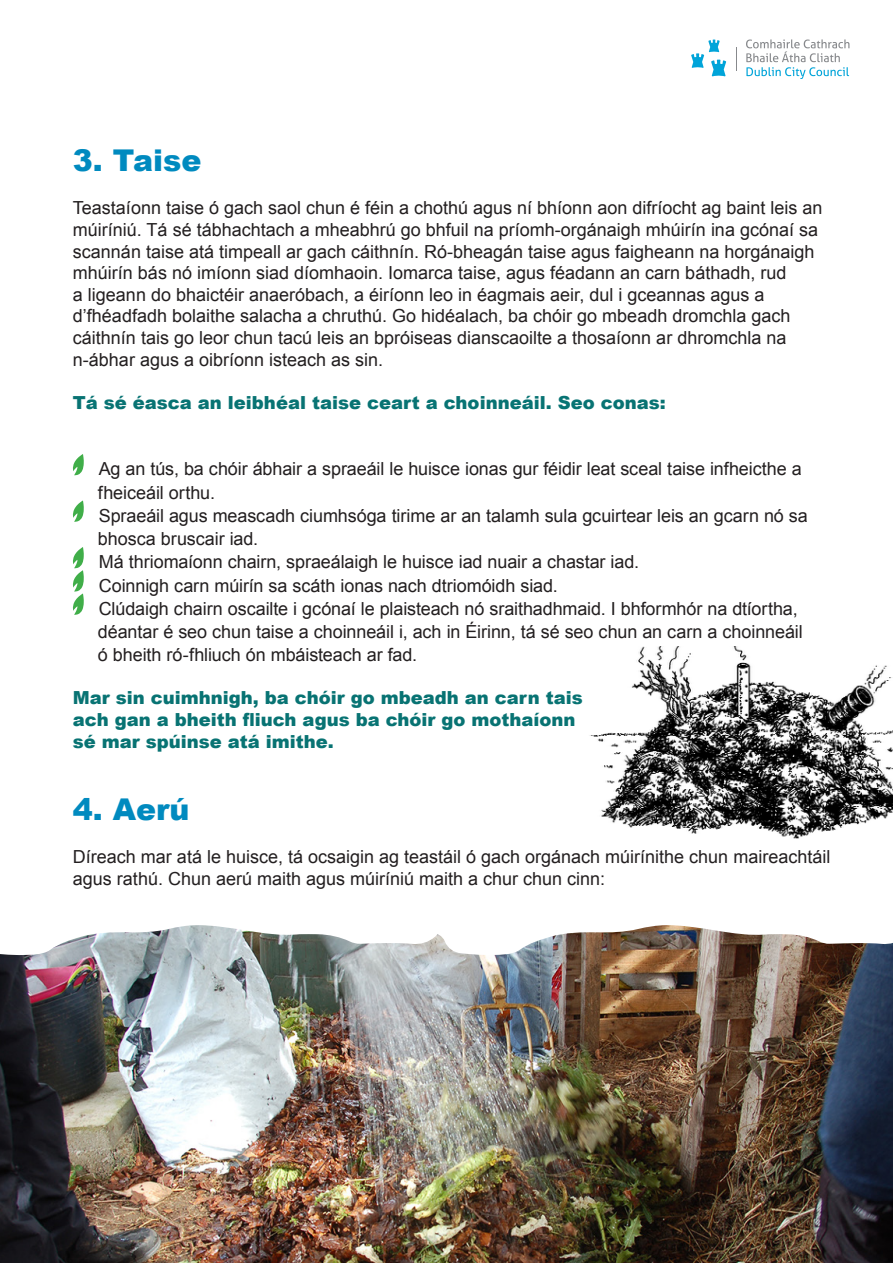
<style>
.page{position:relative;width:893px;height:1263px;background:#fff}
.page>*{position:absolute;margin:0;border:0;box-sizing:border-box;transform-origin:0 0}
.t1{font:900 30px "Arial";color:#008abf}
.t2{font:18px/21.6px "Arial";color:#231f20}
.t3{font:900 18px "Arial";color:#087373}
</style>
<div class="page">
<img style="left:0;top:956px;width:893px;height:307px">
<svg style="left:0;top:925px;width:379px;height:31px"></svg>
<img style="left:379px;top:925px;width:514px;height:31px">
<svg style="left:746px;top:39px;width:103px;height:40px"></svg>
<svg style="left:691px;top:40px;width:35px;height:36px"></svg>
<svg style="left:736px;top:47px;width:1px;height:24px"></svg>
<img style="left:589px;top:646px;width:304px;height:193px">
<svg style="left:73px;top:454px;width:11px;height:21px"></svg>
<svg style="left:73px;top:500px;width:11px;height:22px"></svg>
<svg style="left:73px;top:547px;width:11px;height:68px"></svg>
<p class="t1" style="left:73px;top:139px;width:130px">3. Taise</p>
<p class="t2" style="left:73px;top:197px;width:751px">Teastaíonn taise ó gach saol chun é féin a chothú agus ní bhíonn aon difríocht ag baint leis an múiríniú. Tá sé tábhachtach a mheabhrú go bhfuil na príomh-orgánaigh mhúirín ina gcónaí sa scannán taise atá timpeall ar gach cáithnín. Ró-bheagán taise agus faigheann na horgánaigh mhúirín bás nó imíonn siad díomhaoin. Iomarca taise, agus féadann an carn báthadh, rud<br>a ligeann do bhaictéir anaeróbach, a éiríonn leo in éagmais aeir, dul i gceannas agus a d’fhéadfadh bolaithe salacha a chruthú. Go hidéalach, ba chóir go mbeadh dromchla gach cáithnín tais go leor chun tacú leis an bpróiseas dianscaoilte a thosaíonn ar dhromchla na n-ábhar agus a oibríonn isteach as sin.</p>
<p class="t3" style="left:73px;top:389px;width:594px">Tá sé éasca an leibhéal taise ceart a choinneáil. Seo conas:</p>
<p class="t2" style="left:98px;top:457px;width:705px;line-height:23.2px">Ag an tús, ba chóir ábhair a spraeáil le huisce ionas gur féidir leat sceal taise infheicthe a fheiceáil orthu.</p>
<p class="t2" style="left:98px;top:504px;width:711px;line-height:23.2px">Spraeáil agus meascadh ciumhsóga tirime ar an talamh sula gcuirtear leis an gcarn nó sa bhosca bruscair iad.</p>
<p class="t2" style="left:99px;top:551px;width:542px">Má thriomaíonn chairn, spraeálaigh le huisce iad nuair a chastar iad.</p>
<p class="t2" style="left:99px;top:575px;width:460px">Coinnigh carn múirín sa scáth ionas nach dtriomóidh siad.</p>
<p class="t2" style="left:98px;top:597px;width:706px;line-height:23.2px">Clúdaigh chairn oscailte i gcónaí le plaisteach nó sraithadhmaid. I bhformhór na dtíortha, déantar é seo chun taise a choinneáil i, ach in Éirinn, tá sé seo chun an carn a choinneáil</p>
<p class="t2" style="left:98px;top:644px;width:321px">ó bheith ró-fhliuch ón mbáisteach ar fad.</p>
<p class="t3" style="left:73px;top:685px;width:511px">Mar sin cuimhnigh, ba chóir go mbeadh an carn tais</p>
<p class="t3" style="left:73px;top:707px;width:504px">ach gan a bheith fliuch agus ba chóir go mothaíonn</p>
<p class="t3" style="left:73px;top:728px;width:262px">sé mar spúinse atá imithe.</p>
<p class="t1" style="left:73px;top:787px;width:118px">4. Aerú</p>
<p class="t2" style="left:73px;top:846px;width:759px">Díreach mar atá le huisce, tá ocsaigin ag teastáil ó gach orgánach múirínithe chun maireachtáil agus rathú. Chun aerú maith agus múiríniú maith a chur chun cinn:</p>
</div>
